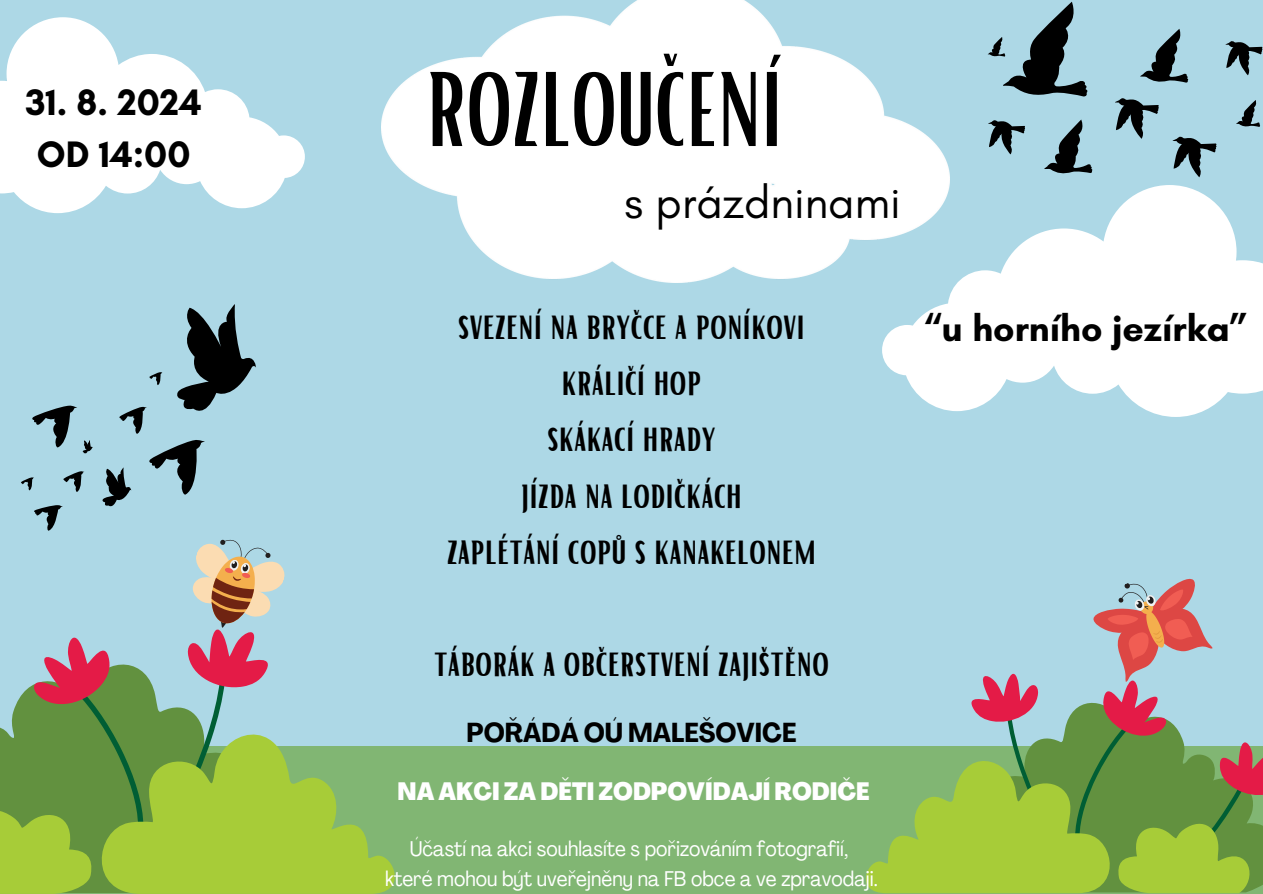
<style>
.page{position:relative;width:1263px;height:894px;background:#fff}
.page>*{position:absolute;margin:0;border:0;box-sizing:border-box;transform-origin:0 0}
.t1{font:102.3px "Bright";color:#000}
.t2{font:46.35px "Glacial Indifference";color:#000}
.t3{font:40.5px/56.2px "Bright";color:#000;text-align:center}
.t4{font:700 37.5px/51.8px "Glacial Indifference";color:#000;text-align:center}
.t5{font:700 condensed 27px "Agrandir";color:#000}
.t6{font:800 condensed 24.75px "Agrandir";color:#fff}
.t7{font:condensed 21px "Agrandir";color:#fff}
</style>
<div class="page">
<div style="left:0;top:0;width:1263px;height:893px;background:#add8e6"></div>
<div style="left:0;top:746px;width:1262px;height:147px;background:#81b673"></div>
<svg style="left:143px;top:672px;width:40px;height:40px"></svg>
<svg style="left:143px;top:712px;width:252px;height:181px;fill:#a7cc38"></svg>
<svg style="left:0;top:637px;width:143px;height:256px;background:#849e55"></svg>
<svg style="left:21px;top:304px;width:235px;height:227px"></svg>
<svg style="left:183px;top:539px;width:105px;height:257px"></svg>
<svg style="left:866px;top:578px;width:397px;height:314px"></svg>
<svg style="left:988px;top:2px;width:275px;height:175px"></svg>
<svg style="left:0;top:17px;width:305px;height:196px;fill:#fff"></svg>
<svg style="left:882px;top:185px;width:381px;height:232px;fill:#fff"></svg>
<img style="left:381px;top:0;width:568px;height:282px">
<h5 class="t4" style="left:25px;top:76px;width:178px">31. 8. 2024<br>OD 14:00</h5>
<h4 class="t1" style="left:426px;top:44px;width:358px">ROZLOUČENÍ</h4>
<p class="t2" style="left:624px;top:174px;width:278px">s prázdninami</p>
<h2 class="t3" style="left:447px;top:294px;width:371px">svezení na bryčce a poníkovi králičí hop<br>skákací hrady<br>jízda na lodičkách<br>zaplétání copů s kanakelonem</h2>
<h5 class="t4" style="left:923px;top:301px;width:327px">“u horního jezírka”</h5>
<p class="t3" style="left:434px;top:632px;width:397px">táborák a občerstvení zajištěno</p>
<p class="t5" style="left:467px;top:721px;width:331px">POŘÁDÁ OÚ MALEŠOVICE</p>
<h1 class="t6" style="left:398px;top:781px;width:473px">NA AKCI ZA DĚTI ZODPOVÍDAJÍ RODIČE</h1>
<p class="t7" style="left:410px;top:840px;width:440px">Účastí na akci souhlasíte s pořizováním fotografií,</p>
<h3 class="t7" style="left:385px;top:869px;width:494px">které mohou být uveřejněny na FB obce a ve zpravodaji.</h3>
</div>
